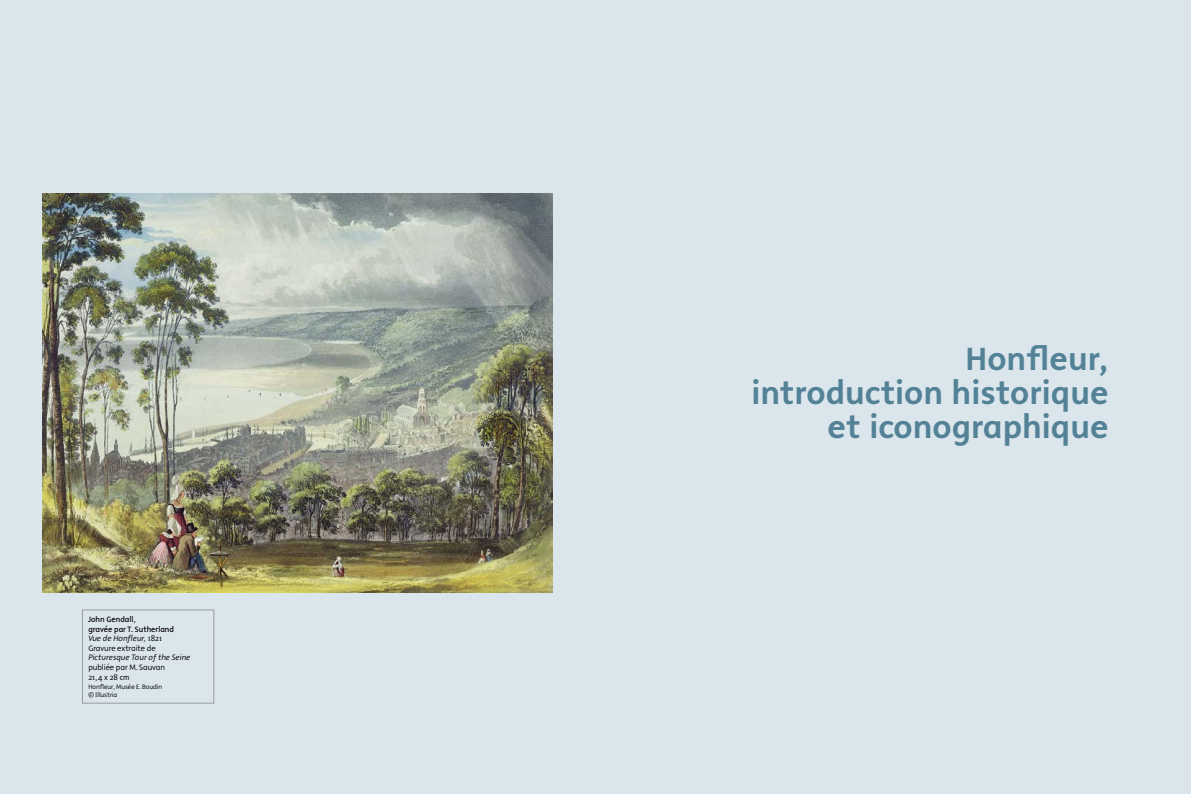
<style>
.page{position:relative;width:1191px;height:794px;background:#dae5ec}
.page>*{position:absolute;margin:0;border:0;box-sizing:border-box;transform-origin:0 0}
.t1{font:500 33px/34px "Malcom";color:#538296;text-align:right}
.t2{font:8px/9.6px "Malcom";color:#000}
.t3{font:300 8px/9.6px "Malcom";color:#000}
.t4{font:italic 300 8px "Malcom";color:#000}
.t5{font:300 6.5px/7.8px "Malcom";color:#000}
.s1{font-weight:300;font-style:italic}
.s2{font-weight:300}
</style>
<div class="page">
<img style="left:43px;top:194px;width:510px;height:398px">
<div style="left:82px;top:609px;width:132px;height:94px;border:1px solid #9c9d9d"></div>
<p class="t2" style="left:88px;top:614px;width:87px">John Gendall,<br>gravée par T. Sutherland<br><span class="s1">Vue de Honfleur,</span> <span class="s2">1821<br>Gravure extraite de</span></p>
<p class="t4" style="left:88px;top:652px;width:104px">Picturesque Tour of the Seine</p>
<p class="t3" style="left:88px;top:662px;width:78px">publiée par M. Sauvan<br>21,4 x 28 cm</p>
<p class="t5" style="left:88px;top:683px;width:75px">Honfleur, Musée E. Boudin © Illustria</p>
<h1 class="t1" style="left:751px;top:341px;width:360px">Honfleur,<br>introduction historique et iconographique</h1>
</div>
